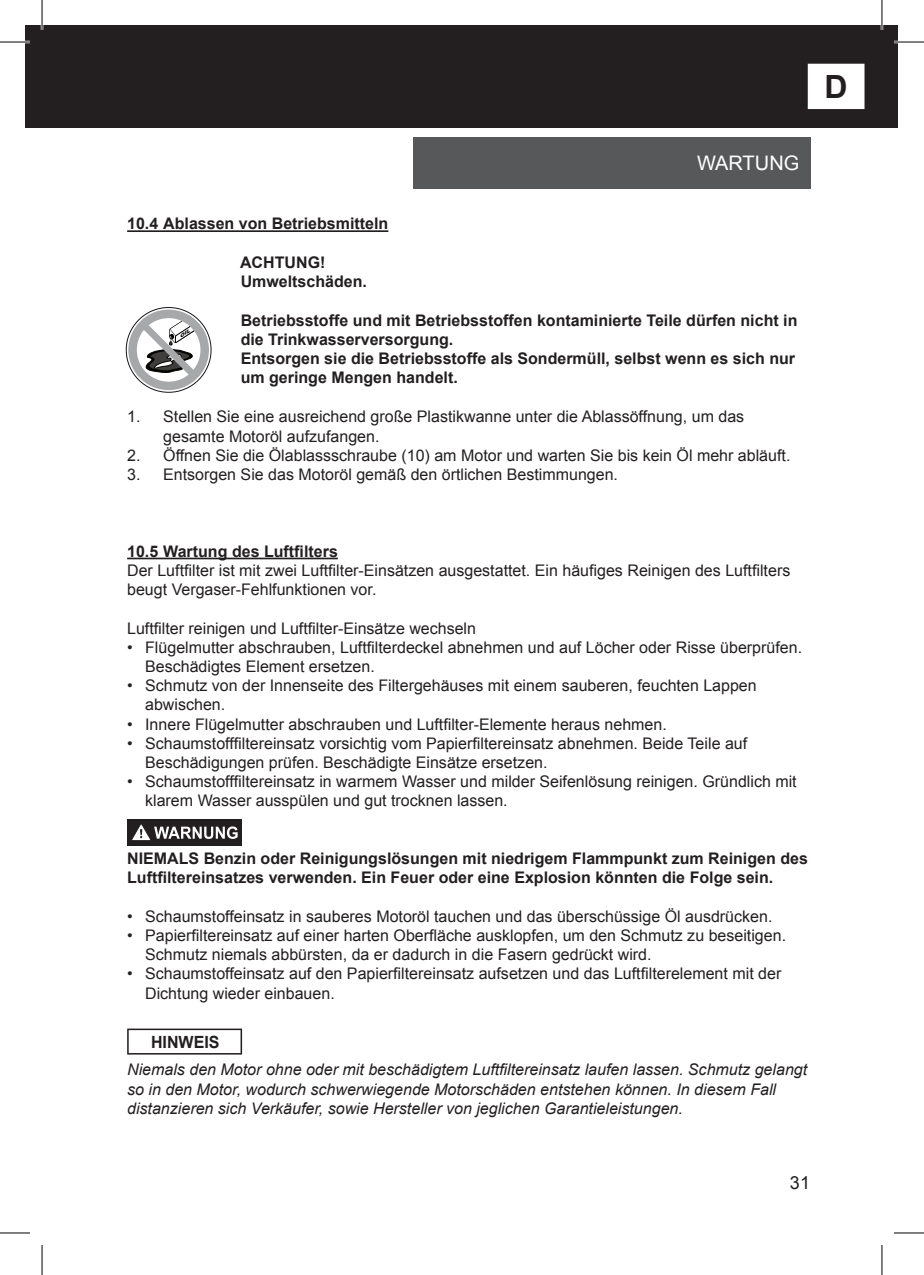
<style>
.page{position:relative;width:924px;height:1275px;background:#fff}
.page>*{position:absolute;margin:0;border:0;box-sizing:border-box;transform-origin:0 0}
.t1{font:700 32px "Arial";color:#231f20}
.t2{font:20px "Arial";color:#fff}
.t3{font:18px "Arial";color:#231f20}
.t4{font:700 16.8px "Arial";color:#231f20;scale:.95 1}
.t5{font:16px/19.2px "Arial";color:#231f20}
.t6{font:700 16px/19.2px "Arial";color:#231f20}
.t7{font:italic 16px/19.2px "Arial";color:#231f20}
</style>
<div class="page">
<div style="left:25px;top:25px;width:872px;height:103px;background:#231f20"></div>
<hr style="left:127px;top:230px;width:261px;height:2px;background:#231f20">
<hr style="left:127px;top:557px;width:211px;height:2px;background:#231f20">
<div style="left:127px;top:819px;width:115px;height:26px;background:#231f20"></div>
<svg style="left:131px;top:824px;width:106px;height:17px"></svg>
<svg style="left:127px;top:1028px;width:115px;height:26px"></svg>
<div style="left:808px;top:65px;width:55px;height:43px;background:#fff"></div>
<div style="left:807px;top:64px;width:57px;height:45px;border:2px solid #fff"></div>
<div style="left:413px;top:137px;width:397px;height:51px;background:#57585a"></div>
<hr style="left:0;top:41px;width:30px;height:2px;background:#fff">
<hr style="left:893px;top:41px;width:30px;height:2px;background:#fff">
<hr style="left:41px;top:0;width:2px;height:30px;background:#fff">
<hr style="left:880px;top:0;width:2px;height:30px;background:#fff">
<hr style="left:0;top:42px;width:30px;height:1px;background:#000">
<hr style="left:893px;top:42px;width:30px;height:1px;background:#000">
<hr style="left:0;top:1232px;width:30px;height:1px;background:#000">
<hr style="left:893px;top:1232px;width:30px;height:1px;background:#000">
<hr style="left:42px;top:0;width:1px;height:30px;background:#000">
<hr style="left:42px;top:1245px;width:1px;height:30px;background:#000">
<hr style="left:881px;top:0;width:1px;height:30px;background:#000">
<hr style="left:881px;top:1245px;width:1px;height:30px;background:#000">
<svg style="left:128px;top:310px;width:81px;height:80px"></svg>
<p class="t2" style="left:696px;top:150px;width:104px">WARTUNG</p>
<p class="t6" style="left:127px;top:215px;width:262px">10.4 Ablassen von Betriebsmitteln</p>
<p class="t6" style="left:240px;top:253px;width:128px">ACHTUNG!<br>Umweltschäden.</p>
<p class="t6" style="left:240px;top:311px;width:558px">Betriebsstoffe und mit Betriebsstoffen kontaminierte Teile dürfen nicht in die Trinkwasserversorgung.<br>Entsorgen sie die Betriebsstoffe als Sondermüll, selbst wenn es sich nur um geringe Mengen handelt.</p>
<p class="t5" style="left:163px;top:407px;width:582px;text-indent:-36px">1. Stellen Sie eine ausreichend große Plastikwanne unter die Ablassöffnung, um das gesamte Motoröl aufzufangen.</p>
<p class="t5" style="left:127px;top:446px;width:664px">2. Öffnen Sie die Ölablassschraube (10) am Motor und warten Sie bis kein Öl mehr abläuft.</p>
<p class="t5" style="left:127px;top:465px;width:492px">3. Entsorgen Sie das Motoröl gemäß den örtlichen Bestimmungen.</p>
<h1 class="t1" style="left:824px;top:65px;width:25px">D</h1>
<p class="t6" style="left:127px;top:542px;width:212px">10.5 Wartung des Luftfilters</p>
<p class="t5" style="left:127px;top:561px;width:664px">Der Luftfilter ist mit zwei Luftfilter-Einsätzen ausgestattet. Ein häufiges Reinigen des Luftfilters beugt Vergaser-Fehlfunktionen vor.</p>
<p class="t5" style="left:127px;top:618px;width:350px">Luftfilter reinigen und Luftfilter-Einsätze wechseln</p>
<p class="t5" style="left:145px;top:638px;width:658px;text-indent:-18px">• Flügelmutter abschrauben, Luftfilterdeckel abnehmen und auf Löcher oder Risse überprüfen.<br>Beschädigtes Element ersetzen.</p>
<p class="t5" style="left:145px;top:676px;width:612px;text-indent:-18px">• Schmutz von der Innenseite des Filtergehäuses mit einem sauberen, feuchten Lappen abwischen.</p>
<p class="t5" style="left:127px;top:714px;width:541px">• Innere Flügelmutter abschrauben und Luftfilter-Elemente heraus nehmen.</p>
<p class="t5" style="left:145px;top:734px;width:603px;text-indent:-18px">• Schaumstofffiltereinsatz vorsichtig vom Papierfiltereinsatz abnehmen. Beide Teile auf<br>Beschädigungen prüfen. Beschädigte Einsätze ersetzen.</p>
<p class="t5" style="left:145px;top:772px;width:652px;text-indent:-18px">• Schaumstofffiltereinsatz in warmem Wasser und milder Seifenlösung reinigen. Gründlich mit klarem Wasser ausspülen und gut trocknen lassen.</p>
<p class="t6" style="left:127px;top:849px;width:682px">NIEMALS Benzin oder Reinigungslösungen mit niedrigem Flammpunkt zum Reinigen des<br>Luftfiltereinsatzes verwenden. Ein Feuer oder eine Explosion könnten die Folge sein.</p>
<p class="t5" style="left:127px;top:906px;width:646px">• Schaumstoffeinsatz in sauberes Motoröl tauchen und das überschüssige Öl ausdrücken.</p>
<p class="t5" style="left:145px;top:926px;width:642px;text-indent:-18px">• Papierfiltereinsatz auf einer harten Oberfläche ausklopfen, um den Schmutz zu beseitigen.<br>Schmutz niemals abbürsten, da er dadurch in die Fasern gedrückt wird.</p>
<p class="t5" style="left:145px;top:964px;width:637px;text-indent:-18px">• Schaumstoffeinsatz auf den Papierfiltereinsatz aufsetzen und das Luftfilterelement mit der<br>Dichtung wieder einbauen.</p>
<p class="t4" style="left:151px;top:1031px;width:74px">HINWEIS</p>
<p class="t7" style="left:127px;top:1060px;width:681px">Niemals den Motor ohne oder mit beschädigtem Luftfiltereinsatz laufen lassen. Schmutz gelangt so in den Motor, wodurch schwerwiegende Motorschäden entstehen können. In diesem Fall distanzieren sich Verkäufer, sowie Hersteller von jeglichen Garantieleistungen.</p>
<p class="t3" style="left:789px;top:1171px;width:22px">31</p>
</div>
